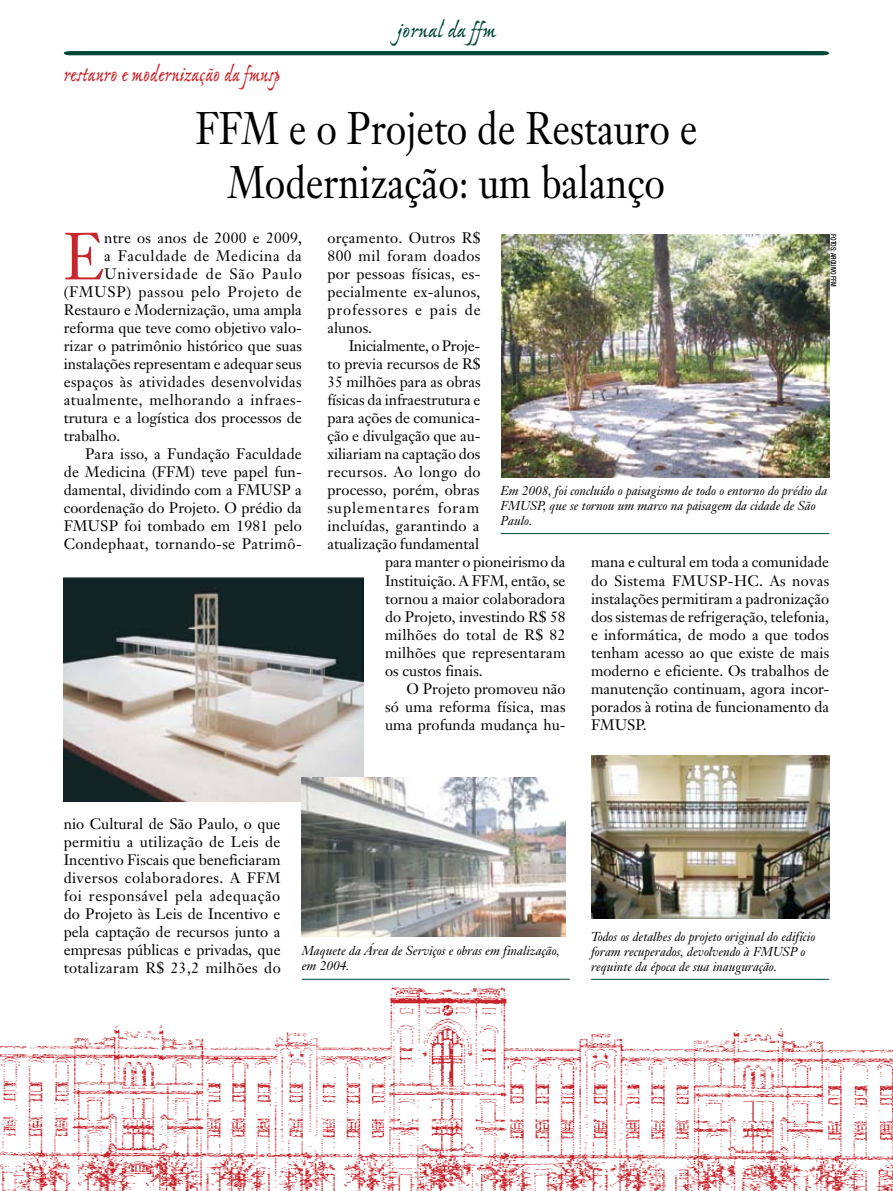
<style>
.page{position:relative;width:893px;height:1191px;background:#fff}
.page>*{position:absolute;margin:0;border:0;box-sizing:border-box;transform-origin:0 0}
.t1{font:65.55px "Janson Text";color:#c9252c;scale:.9 1}
.t2{font:45px/54px "Janson Text";color:#000;text-align:center;scale:.85 1}
.t3{font:24px "Ex Ponto MM 450";color:#c9252c;scale:.85 1}
.t4{font:24px "Ex Ponto MM 450";letter-spacing:-.005em;color:#00483a}
.t5{font:15px/18px "Janson Text";color:#000;text-align:justify}
.t6{font:15px "Janson Text";letter-spacing:.025em;color:#000}
.t7{font:15px "Janson Text";letter-spacing:.03em;color:#000}
.t8{font:15px "Janson Text";letter-spacing:.045em;color:#000}
.t9{font:15px "Janson Text";letter-spacing:.04em;color:#000}
.t10{font:15px "Janson Text";letter-spacing:.06em;color:#000}
.t11{font:15px "Janson Text";letter-spacing:.02em;color:#000}
.t12{font:15px "Janson Text";letter-spacing:.065em;color:#000}
.t13{font:italic 12.75px/15px "Janson Text";color:#000}
.t14{font:500 condensed 7.5px "Helvetica Neue";color:#000;scale:.85 1}
</style>
<div class="page">
<img style="left:0;top:978px;width:893px;height:213px">
<svg style="left:64px;top:51px;width:765px;height:4px;background:#034a3c"></svg>
<img style="left:502px;top:234px;width:327px;height:243px">
<img style="left:591px;top:755px;width:238px;height:163px">
<img style="left:64px;top:577px;width:300px;height:224px">
<img style="left:302px;top:777px;width:264px;height:159px">
<hr style="left:302px;top:979px;width:268px;height:1px;background:#00483a">
<hr style="left:501px;top:533px;width:328px;height:1px;background:#00483a">
<hr style="left:591px;top:979px;width:238px;height:1px;background:#00483a">
<h3 class="t4" style="left:397px;top:18px;width:100px">jornal da ffm</h3>
<h3 class="t3" style="left:64px;top:62px;width:256px">restauro e modernização da fmusp</h3>
<h2 class="t2" style="left:195px;top:101px;width:592px">FFM e o Projeto de Restauro e<br>Modernização: um balanço</h2>
<h1 class="t1" style="left:64px;top:215px;width:46px">E</h1>
<p class="t5" style="left:104px;top:229px;width:199px">ntre os anos de 2000 e 2009,</p>
<p class="t5" style="left:327px;top:229px;width:155px">orçamento. Outros R$ 800 mil foram doados por pessoas físicas, es&shy;pecialmente ex-alunos, professores e pais de alunos.</p>
<p class="t5" style="left:349px;top:337px;width:133px">Inicialmente, o Proje-</p>
<p class="t5" style="left:327px;top:355px;width:155px">to previa recursos de R$</p>
<p class="t5" style="left:327px;top:373px;width:155px">35 milhões para as obras</p>
<p class="t5" style="left:327px;top:391px;width:155px">físicas da infraestrutura e</p>
<p class="t5" style="left:327px;top:409px;width:155px">para ações de comunica-</p>
<p class="t5" style="left:327px;top:427px;width:155px">ção e divulgação que au-</p>
<p class="t5" style="left:327px;top:445px;width:155px">xiliariam na captação dos</p>
<p class="t7" style="left:327px;top:463px;width:155px">recursos. Ao longo do</p>
<p class="t5" style="left:327px;top:481px;width:153px">processo, porém, obras</p>
<p class="t12" style="left:327px;top:499px;width:153px">suplementares foram</p>
<p class="t5" style="left:327px;top:517px;width:153px">incluídas, garantindo a</p>
<p class="t5" style="left:327px;top:535px;width:153px">atualização fundamental</p>
<p class="t5" style="left:385px;top:553px;width:182px">para manter o pioneirismo da</p>
<p class="t5" style="left:385px;top:571px;width:182px">Instituição. A FFM, então, se</p>
<p class="t5" style="left:385px;top:589px;width:182px">tornou a maior colaboradora</p>
<p class="t5" style="left:385px;top:607px;width:182px">do Projeto, investindo R$ 58</p>
<p class="t11" style="left:385px;top:625px;width:182px">milhões do total de R$ 82</p>
<p class="t5" style="left:385px;top:643px;width:182px">milhões que representaram</p>
<p class="t5" style="left:385px;top:661px;width:99px">os custos finais.</p>
<p class="t5" style="left:406px;top:679px;width:161px">O Projeto promoveu não</p>
<p class="t5" style="left:385px;top:697px;width:182px">só uma reforma física, mas</p>
<p class="t5" style="left:385px;top:715px;width:182px">uma profunda mudança hu-</p>
<p class="t14" style="left:838px;top:234px;width:63px;rotate:90deg">fotos: arquivo FFM</p>
<p class="t9" style="left:104px;top:247px;width:199px">a Faculdade de Medicina da</p>
<p class="t10" style="left:104px;top:265px;width:199px">Universidade de São Paulo</p>
<p class="t8" style="left:64px;top:283px;width:240px">(FMUSP) passou pelo Projeto de</p>
<p class="t5" style="left:64px;top:301px;width:240px">Restauro e Modernização, uma ampla</p>
<p class="t5" style="left:64px;top:319px;width:240px">reforma que teve como objetivo valo-</p>
<p class="t5" style="left:64px;top:337px;width:240px">rizar o patrimônio histórico que suas</p>
<p class="t5" style="left:64px;top:355px;width:239px">instalações representam e adequar seus</p>
<p class="t6" style="left:64px;top:373px;width:240px">espaços às atividades desenvolvidas</p>
<p class="t7" style="left:64px;top:391px;width:240px">atualmente, melhorando a infraes-</p>
<p class="t5" style="left:64px;top:409px;width:240px">trutura e a logística dos processos de</p>
<p class="t5" style="left:64px;top:427px;width:58px">trabalho.</p>
<p class="t5" style="left:85px;top:445px;width:218px">Para isso, a Fundação Faculdade</p>
<p class="t5" style="left:64px;top:463px;width:240px">de Medicina (FFM) teve papel fun-</p>
<p class="t5" style="left:64px;top:481px;width:240px">damental, dividindo com a FMUSP a</p>
<p class="t5" style="left:64px;top:499px;width:240px">coordenação do Projeto. O prédio da</p>
<p class="t5" style="left:64px;top:517px;width:240px">FMUSP foi tombado em 1981 pelo</p>
<p class="t6" style="left:64px;top:535px;width:240px">Condephaat, tornando-se Patrimô-</p>
<p class="t13" style="left:501px;top:483px;width:328px">Em 2008, foi concluído o paisagismo de todo o entorno do prédio da<br>FMUSP, que se tornou um marco na paisagem da cidade de São<br>Paulo.</p>
<p class="t5" style="left:591px;top:553px;width:240px">mana e cultural em toda a comunidade do Sistema FMUSP-HC. As novas instalações permitiram a padronização dos sistemas de refrigeração, telefonia, e informática, de modo a que todos tenham acesso ao que existe de mais moderno e eficiente. Os trabalhos de manutenção continuam, agora incor&shy;porados à rotina de funcionamento da FMUSP.</p>
<p class="t5" style="left:64px;top:814px;width:218px">nio Cultural de São Paulo, o que permitiu a utilização de Leis de Incentivo Fiscais que beneficiaram diversos colaboradores. A FFM foi responsável pela adequação do Projeto às Leis de Incentivo e pela captação de recursos junto a empresas públicas e privadas, que totalizaram R$ 23,2 milhões do</p>
<p class="t13" style="left:302px;top:943px;width:260px">Maquete da Área de Serviços e obras em finalização, em 2004.</p>
<p class="t13" style="left:591px;top:928px;width:226px">Todos os detalhes do projeto original do edifício foram recuperados, devolvendo à FMUSP o requinte da época de sua inauguração.</p>
</div>
